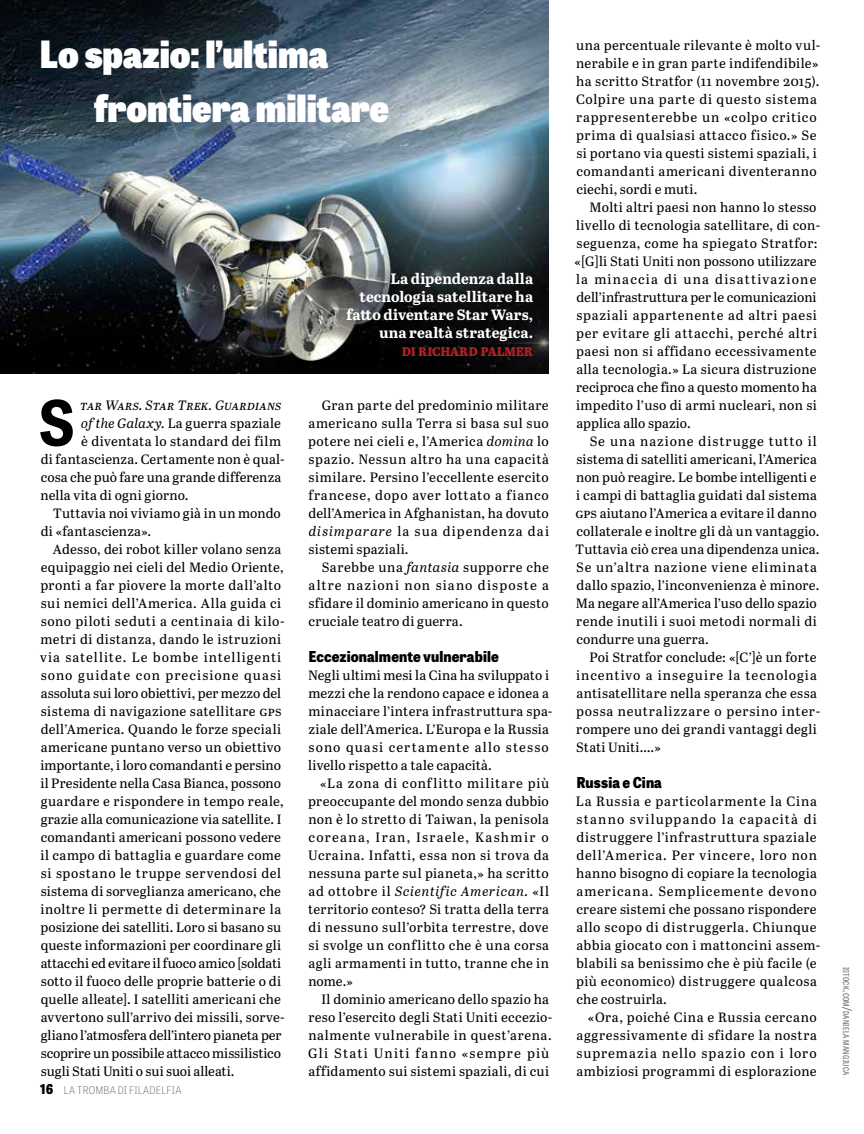
<style>
.page{position:relative;width:864px;height:1134px;background:#fff}
.page>*{position:absolute;margin:0;border:0;box-sizing:border-box;transform-origin:0 0}
.t1{font:700 62.1px "Tablet Gothic Narrow";color:#000}
.t2{font:800 37.5px/54px "Tablet Gothic Narrow";color:#fff}
.t3{font:700 15px/18px "Abril Text";letter-spacing:.005em;color:#fff;text-align:right}
.t4{font:800 15px "Tablet Gothic Narrow";letter-spacing:.005em;color:#000}
.t5{font:13.5px/18px "Abril Text";letter-spacing:.02em;color:#000}
.t6{font:13.5px/18px "Abril Text";letter-spacing:.05em;color:#000}
.t7{font:italic 13.5px "Abril Text";letter-spacing:.02em;color:#000}
.t8{font:12.6px "Abril Titling Eb";letter-spacing:.01em;color:#b22125}
.t9{font:100 10.5px "Tablet Gothic Narrow";letter-spacing:.025em;color:#6d6e70}
.t10{font:8.1px "Tablet Gothic Condensed";letter-spacing:.025em;color:#6d6e70;scale:1.04 1}
.s1{font-style:italic}
.s2{font-weight:800;font-size:13.5px;color:#000}
.s3{font-size:11.55px}
</style>
<div class="page">
<img style="left:0;top:0;width:548px;height:374px">
<h2 class="t2" style="left:94px;top:25px;width:296px;text-indent:-54px">Lo spazio: l’ultima frontiera militare</h2>
<h1 class="t1" style="left:39px;top:380px;width:38px">S</h1>
<p class="t7" style="left:81px;top:395px;width:203px">tar Wars. Star Trek. Guardians</p>
<p class="t5" style="left:81px;top:413px;width:201px"><span class="s1">of the Galaxy.</span> La guerra spaziale</p>
<p class="t5" style="left:81px;top:431px;width:202px">è diventata lo standard dei film</p>
<p class="t5" style="left:41px;top:449px;width:245px">di fantascienza. Certamente non è qual-</p>
<p class="t5" style="left:41px;top:467px;width:242px">cosa che può fare una grande differenza</p>
<p class="t5" style="left:40px;top:485px;width:150px">nella vita di ogni giorno.</p>
<p class="t5" style="left:53px;top:503px;width:229px">Tuttavia noi viviamo già in un mondo</p>
<p class="t5" style="left:41px;top:521px;width:112px">di «fantascienza».</p>
<p class="t5" style="left:53px;top:539px;width:230px">Adesso, dei robot killer volano senza</p>
<p class="t5" style="left:41px;top:557px;width:245px">equipaggio nei cieli del Medio Oriente,</p>
<p class="t5" style="left:40px;top:575px;width:242px">pronti a far piovere la morte dall’alto</p>
<p class="t5" style="left:41px;top:593px;width:242px">sui nemici dell’America. Alla guida ci</p>
<p class="t5" style="left:41px;top:611px;width:245px">sono piloti seduti a centinaia di kilo-</p>
<p class="t5" style="left:41px;top:629px;width:242px">metri di distanza, dando le istruzioni</p>
<p class="t5" style="left:40px;top:647px;width:243px">via satellite. Le bombe intelligenti</p>
<p class="t5" style="left:41px;top:665px;width:242px">sono guidate con precisione quasi</p>
<p class="t5" style="left:41px;top:683px;width:242px">assoluta sui loro obiettivi, per mezzo del</p>
<p class="t5" style="left:41px;top:701px;width:242px">sistema di navigazione satellitare gps</p>
<p class="t5" style="left:41px;top:719px;width:242px">dell’America. Quando le forze speciali</p>
<p class="t5" style="left:41px;top:737px;width:242px">americane puntano verso un obiettivo</p>
<p class="t5" style="left:40px;top:755px;width:242px">importante, i loro comandanti e persino</p>
<p class="t5" style="left:40px;top:773px;width:242px">il Presidente nella Casa Bianca, possono</p>
<p class="t5" style="left:41px;top:791px;width:245px">guardare e rispondere in tempo reale,</p>
<p class="t5" style="left:41px;top:809px;width:242px">grazie alla comunicazione via satellite. I</p>
<p class="t5" style="left:41px;top:827px;width:242px">comandanti americani possono vedere</p>
<p class="t5" style="left:40px;top:845px;width:242px">il campo di battaglia e guardare come</p>
<p class="t5" style="left:41px;top:863px;width:242px">si spostano le truppe servendosi del</p>
<p class="t5" style="left:41px;top:881px;width:242px">sistema di sorveglianza americano, che</p>
<p class="t5" style="left:40px;top:899px;width:242px">inoltre li permette di determinare la</p>
<p class="t5" style="left:40px;top:917px;width:242px">posizione dei satelliti. Loro si basano su</p>
<p class="t5" style="left:41px;top:935px;width:242px">queste informazioni per coordinare gli</p>
<p class="t5" style="left:41px;top:953px;width:242px">attacchi ed evitare il fuoco amico [soldati</p>
<p class="t5" style="left:41px;top:971px;width:242px">sotto il fuoco delle proprie batterie o di</p>
<p class="t5" style="left:41px;top:989px;width:242px">quelle alleate]. I satelliti americani che</p>
<p class="t5" style="left:41px;top:1007px;width:245px">avvertono sull’arrivo dei missili, sorve-</p>
<p class="t5" style="left:41px;top:1025px;width:242px">gliano l’atmosfera dell’intero pianeta per</p>
<p class="t5" style="left:41px;top:1043px;width:242px">scoprire un possibile attacco missilistico</p>
<p class="t5" style="left:41px;top:1061px;width:195px">sugli Stati Uniti o sui suoi alleati.</p>
<p class="t9" style="left:40px;top:1083px;width:143px"><span class="s2">16</span> LA TROMBA DI FILADELFIA</p>
<p class="t3" style="left:347px;top:269px;width:188px">La dipendenza dalla tecnologia satellitare ha fatto diventare Star Wars, una realtà strategica.</p>
<p class="t8" style="left:402px;top:342px;width:133px">DI RICHARD PALMER</p>
<p class="t5" style="left:308px;top:395px;width:242px;text-align:justify;text-indent:14px">Gran parte del predominio militare americano sulla Terra si basa sul suo potere nei cieli e, l’America <span class="s1">domina</span> lo spazio. Nessun altro ha una capacità similare. Persino l’eccellente esercito francese, dopo aver lottato a fianco dell’America in Afghanistan, ha dovuto <span class="s1">disimparare</span> la sua dipendenza dai sistemi spaziali.</p>
<p class="t5" style="left:309px;top:557px;width:242px;text-align:justify;text-indent:13px">Sarebbe una <span class="s1">fantasia</span> supporre che altre nazioni non siano disposte a sfidare il dominio americano in questo cruciale teatro di guerra.</p>
<p class="t4" style="left:309px;top:645px;width:192px">Eccezionalmente vulnerabile</p>
<p class="t5" style="left:308px;top:665px;width:246px">Negli ultimi mesi la Cina ha sviluppato i mezzi che la rendono capace e idonea a minacciare l’intera infrastruttura spa&shy;ziale dell’America. L’Europa e la Russia sono quasi certamente allo stesso livello rispetto a tale capacità.</p>
<p class="t5" style="left:308px;top:773px;width:243px;text-align:justify;text-indent:12px">«La zona di conflitto militare più preoccupante del mondo senza dubbio non è lo stretto di Taiwan, la penisola coreana, Iran, Israele, Kashmir o Ucraina. Infatti, essa non si trova da nessuna parte sul pianeta,» ha scritto ad ottobre il <span class="s1">Scientific American.</span> «Il territorio conteso? Si tratta della terra di nessuno sull’orbita terrestre, dove si svolge un conflitto che è una corsa agli armamenti in tutto, tranne che in nome.»</p>
<p class="t5" style="left:308px;top:989px;width:246px;text-indent:13px">Il dominio americano dello spazio ha reso l’esercito degli Stati Uniti eccezio&shy;nalmente vulnerabile in quest’arena.<br>Gli Stati Uniti fanno «sempre più affidamento sui sistemi spaziali, di cui</p>
<p class="t5" style="left:576px;top:35px;width:246px">una percentuale rilevante è molto vul&shy;nerabile e in gran parte indifendibile» ha scritto Stratfor (11 novembre 2015).<br>Colpire una parte di questo sistema rappresenterebbe un «colpo critico prima di qualsiasi attacco fisico.» Se si portano via questi sistemi spaziali, i comandanti americani diventeranno ciechi, sordi e muti.</p>
<p class="t5" style="left:574px;top:197px;width:247px;text-indent:15px">Molti altri paesi non hanno lo stesso livello di tecnologia satellitare, di con&shy;seguenza, come ha spiegato Stratfor: «[G]li Stati Uniti non possono utilizzare la minaccia di una disattivazione dell’infrastruttura per le comunicazioni spaziali appartenente ad altri paesi per evitare gli attacchi, perché altri paesi non si affidano eccessivamente alla tecnologia.» La sicura distruzione reciproca che fino a questo momento ha impedito l’uso di armi nucleari, non si applica allo spazio.</p>
<p class="t5" style="left:575px;top:431px;width:246px;text-indent:14px">Se una nazione distrugge tutto il sistema di satelliti americani, l’America non può reagire. Le bombe intelligenti e i campi di battaglia guidati dal sistema gps aiutano l’America a evitare il danno collaterale e inoltre gli dà un vantaggio.<br>Tuttavia ciò crea una dipendenza unica.<br>Se un’altra nazione viene eliminata dallo spazio, l’inconvenienza è minore.<br>Ma negare all’America l’uso dello spazio rende inutili i suoi metodi normali di condurre una guerra.</p>
<p class="t5" style="left:576px;top:647px;width:246px;text-indent:13px">Poi Stratfor conclude: «[C’]è un forte incentivo a inseguire la tecnologia antisatellitare nella speranza che essa possa neutralizzare o persino inter&shy;rompere uno dei grandi vantaggi degli Stati Uniti….»</p>
<p class="t4" style="left:576px;top:771px;width:87px">Russia e Cina</p>
<p class="t6" style="left:576px;top:791px;width:246px">La Russia e particolarmente la Cina stanno sviluppando la capacità di distruggere l’infrastruttura spaziale dell’America. Per vincere, loro non hanno bisogno di copiare la tecnologia americana. Semplicemente devono creare sistemi che possano rispondere allo scopo di distruggerla. Chiunque abbia giocato con i mattoncini assem&shy;blabili sa benissimo che è più facile (e più economico) distruggere qualcosa che costruirla.</p>
<p class="t5" style="left:576px;top:1007px;width:242px;text-align:justify;text-indent:11px">«Ora, poiché Cina e Russia cercano aggressivamente di sfidare la nostra supremazia nello spazio con i loro ambiziosi programmi di esplorazione</p>
<p class="t10" style="left:852px;top:967px;width:106px;rotate:90deg">istock<span class="s3">.</span>com<span class="s3">/</span>daniela mangiuca</p>
</div>
